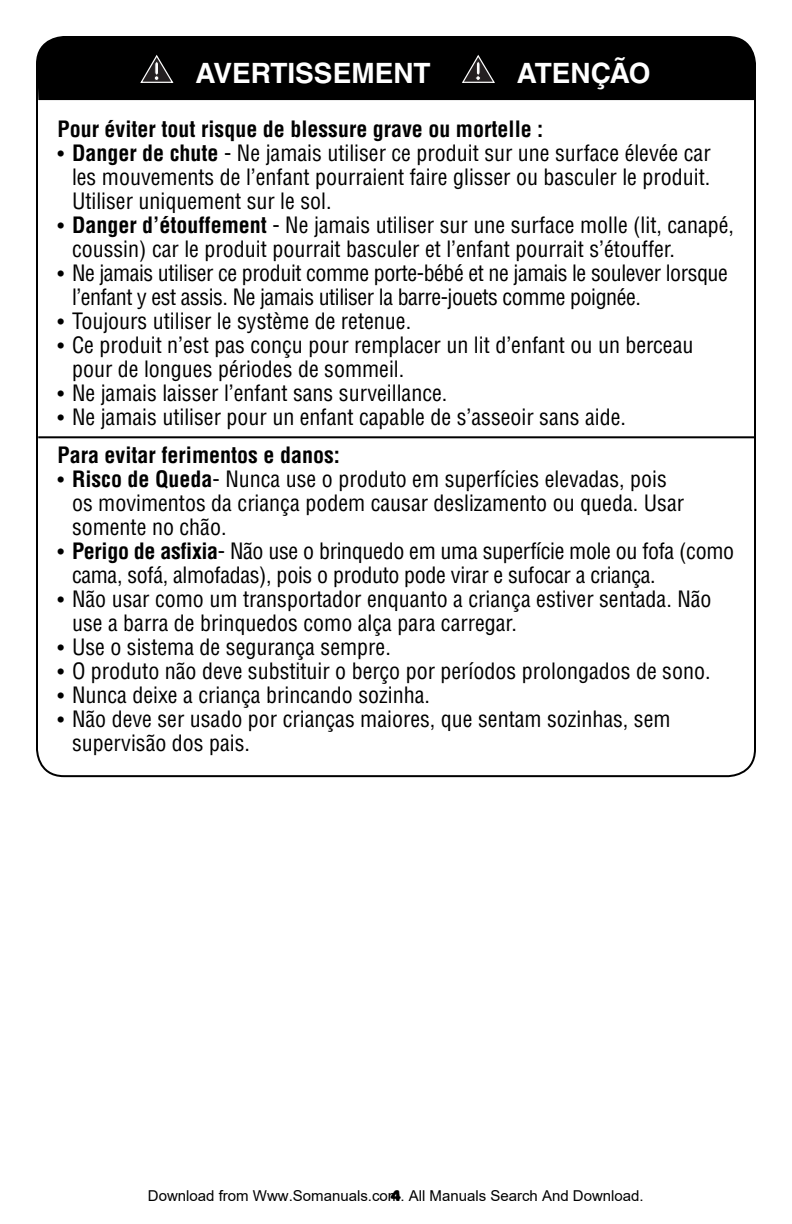
<style>
.page{position:relative;width:792px;height:1224px;background:#fff}
.page>*{position:absolute;margin:0;border:0;box-sizing:border-box;transform-origin:0 0}
.t1{font:700 28px "Helvetica LT Std";color:#fff}
.t2{font:700 28px "Helvetica LT Std";letter-spacing:-.02em;color:#fff}
.t3{font:condensed 22px/24px "Helvetica LT Std";color:#000}
.t4{font:condensed 22px/24px "Helvetica LT Std";letter-spacing:-.02em;color:#000}
.t5{font:700 condensed 22px "Helvetica LT Std";color:#000}
.t6{font:700 16px "Merge Pro";color:#000}
.t7{font:15px "Arial";color:#000}
.s1{font-size:20px}
.s2{font-weight:700}
</style>
<div class="page">
<div style="left:37px;top:37px;width:717px;height:63px;background:#000"></div>
<svg style="left:140px;top:55px;width:33px;height:28px"></svg>
<svg style="left:462px;top:55px;width:33px;height:28px"></svg>
<hr style="left:38px;top:436px;width:718px;height:2px;background:#000">
<p class="t1" style="left:195px;top:63px;width:237px">AVERTISSEMENT</p>
<p class="t2" style="left:517px;top:63px;width:135px">ATENÇÃO</p>
<p class="t5" style="left:58px;top:121px;width:487px">Pour éviter tout risque de blessure grave ou mortelle :</p>
<p class="t3" style="left:72px;top:143px;width:640px;text-align:justify;text-indent:-14px"><span class="s1">•</span> <span class="s2">Danger de chute</span> - Ne jamais utiliser ce produit sur une surface élevée car les mouvements de l’enfant pourraient faire glisser ou basculer le produit.<br>Utiliser uniquement sur le sol.</p>
<p class="t3" style="left:72px;top:215px;width:664px;text-indent:-14px"><span class="s1">•</span> <span class="s2">Danger d’étouffement</span> - Ne jamais utiliser sur une surface molle (lit, canapé, coussin) car le produit pourrait basculer et l’enfant pourrait s’étouffer.</p>
<p class="t4" style="left:72px;top:263px;width:657px;text-indent:-14px"><span class="s1">•</span> Ne jamais utiliser ce produit comme porte-bébé et ne jamais le soulever lorsque l’enfant y est assis. Ne jamais utiliser la barre-jouets comme poignée.</p>
<p class="t3" style="left:58px;top:311px;width:355px"><span class="s1">•</span> Toujours utiliser le système de retenue.</p>
<p class="t3" style="left:72px;top:335px;width:623px;text-indent:-14px"><span class="s1">•</span> Ce produit n’est pas conçu pour remplacer un lit d’enfant ou un berceau pour de longues périodes de sommeil.</p>
<p class="t3" style="left:58px;top:383px;width:391px"><span class="s1">•</span> Ne jamais laisser l’enfant sans surveillance.</p>
<p class="t3" style="left:58px;top:400px;width:570px;line-height:38.4px"><span class="s1">•</span> Ne jamais utiliser pour un enfant capable de s’asseoir sans aide.<br><span class="s2">Para evitar ferimentos e danos:</span></p>
<p class="t3" style="left:72px;top:469px;width:614px;text-indent:-14px"><span class="s1">•</span> <span class="s2">Risco de Queda</span>- Nunca use o produto em superfícies elevadas, pois os movimentos da criança podem causar deslizamento ou queda. Usar somente no chão.</p>
<p class="t3" style="left:72px;top:541px;width:664px;text-indent:-14px"><span class="s1">•</span> <span class="s2">Perigo de asfixia</span>- Não use o brinquedo em uma superfície mole ou fofa (como cama, sofá, almofadas), pois o produto pode virar e sufocar a criança.</p>
<p class="t3" style="left:72px;top:589px;width:641px;text-indent:-14px"><span class="s1">•</span> Não usar como um transportador enquanto a criança estiver sentada. Não use a barra de brinquedos como alça para carregar.</p>
<p class="t3" style="left:58px;top:637px;width:335px"><span class="s1">•</span> Use o sistema de segurança sempre.</p>
<p class="t3" style="left:58px;top:661px;width:654px"><span class="s1">•</span> O produto não deve substituir o berço por períodos prolongados de sono.</p>
<p class="t3" style="left:58px;top:685px;width:374px"><span class="s1">•</span> Nunca deixe a criança brincando sozinha.</p>
<p class="t3" style="left:72px;top:709px;width:600px;text-indent:-14px"><span class="s1">•</span> Não deve ser usado por crianças maiores, que sentam sozinhas, sem supervisão dos pais.</p>
<p class="t7" style="left:148px;top:1187px;width:497px">Download from Www.Somanuals.com. All Manuals Search And Download.</p>
<p class="t6" style="left:390px;top:1190px;width:12px">4</p>
</div>
